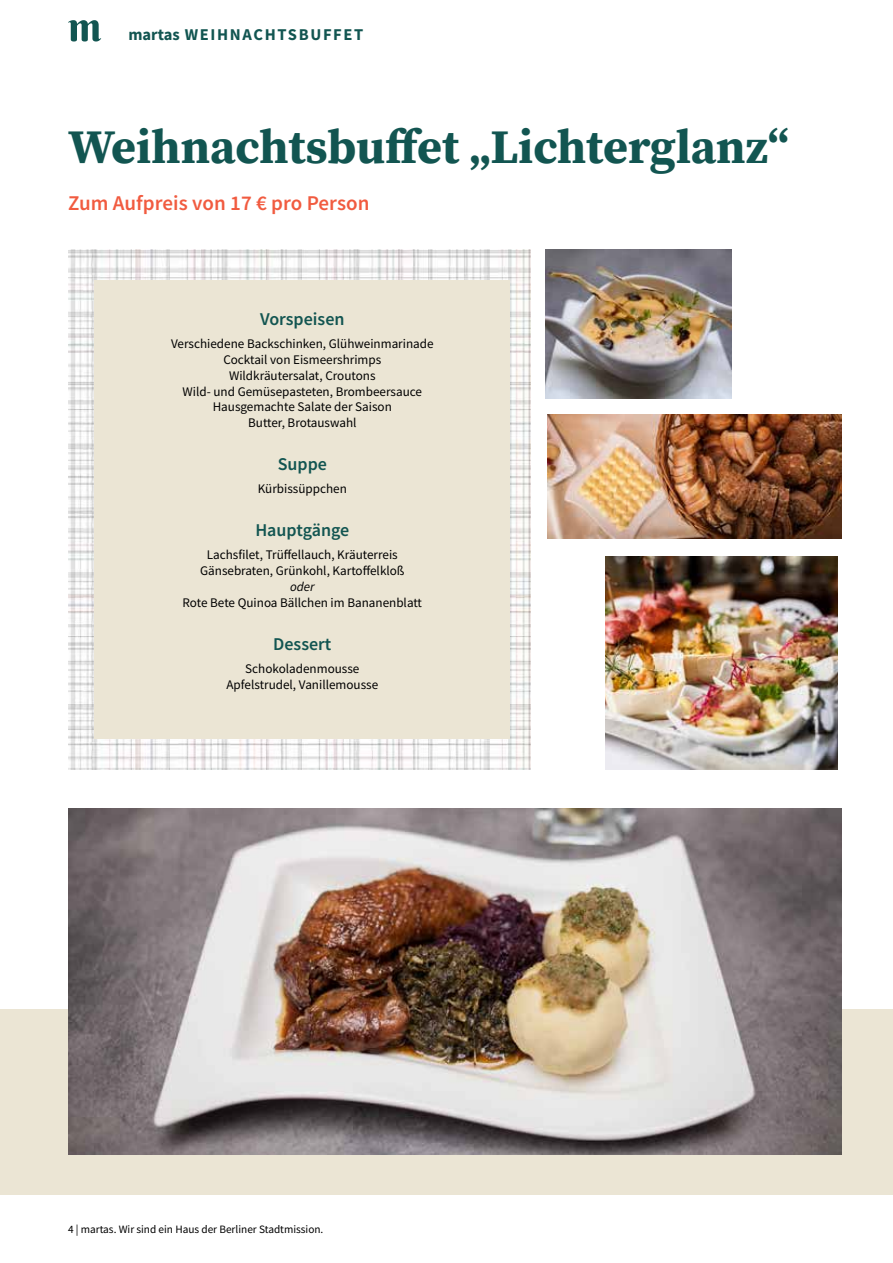
<style>
.page{position:relative;width:893px;height:1263px;background:#fff}
.page>*{position:absolute;margin:0;border:0;box-sizing:border-box;transform-origin:0 0}
.t1{font:700 48px "Source Serif Pro";color:#125551}
.t2{font:600 21px "Source Sans Pro";letter-spacing:.005em;color:#f15b40}
.t3{font:600 18px "Source Sans Pro";color:#125551}
.t4{font:700 16.5px "Source Sans Pro";letter-spacing:.1em;color:#125551}
.t5{font:13.2px/15.8px "Source Sans Pro";color:#000;text-align:center}
.t6{font:italic 13.2px "Source Sans Pro";color:#000}
.t7{font:11.25px "Source Sans Pro";color:#000}
</style>
<div class="page">
<div style="left:0;top:1009px;width:893px;height:186px;background:#ebe5d4"></div>
<img style="left:68px;top:808px;width:774px;height:347px">
<img style="left:547px;top:415px;width:295px;height:123px">
<img style="left:546px;top:249px;width:185px;height:150px">
<img style="left:605px;top:556px;width:233px;height:213px">
<img style="left:68px;top:249px;width:462px;height:520px">
<div style="left:95px;top:280px;width:415px;height:458px;background:#ebe5d4"></div>
<svg style="left:68px;top:20px;width:33px;height:22px"></svg>
<p class="t4" style="left:128px;top:24px;width:237px">martas WEIHNACHTSBUFFET</p>
<h1 class="t1" style="left:68px;top:113px;width:722px">Weihnachtsbuffet „Lichterglanz“</h1>
<h2 class="t2" style="left:68px;top:189px;width:303px">Zum Aufpreis von 17 € pro Person</h2>
<h3 class="t3" style="left:260px;top:308px;width:86px">Vorspeisen</h3>
<p class="t5" style="left:171px;top:336px;width:264px">Verschiedene Backschinken, Glühweinmarinade Cocktail von Eismeershrimps<br>Wildkräutersalat, Croutons<br>Wild- und Gemüsepasteten, Brombeersauce Hausgemachte Salate der Saison<br>Butter, Brotauswahl</p>
<h3 class="t3" style="left:278px;top:452px;width:51px">Suppe</h3>
<p class="t5" style="left:258px;top:481px;width:91px">Kürbissüppchen</p>
<h3 class="t3" style="left:255px;top:519px;width:95px">Hauptgänge</h3>
<p class="t5" style="left:200px;top:547px;width:206px">Lachsfilet, Trüffellauch, Kräuterreis<br>Gänsebraten, Grünkohl, Kartoffelkloß</p>
<p class="t6" style="left:290px;top:578px;width:26px">oder</p>
<p class="t5" style="left:183px;top:594px;width:241px">Rote Bete Quinoa Bällchen im Bananenblatt</p>
<h3 class="t3" style="left:273px;top:632px;width:60px">Dessert</h3>
<p class="t5" style="left:226px;top:660px;width:153px">Schokoladenmousse<br>Apfelstrudel, Vanillemousse</p>
<p class="t7" style="left:68px;top:1222px;width:257px">4 | martas. Wir sind ein Haus der Berliner Stadtmission.</p>
</div>
